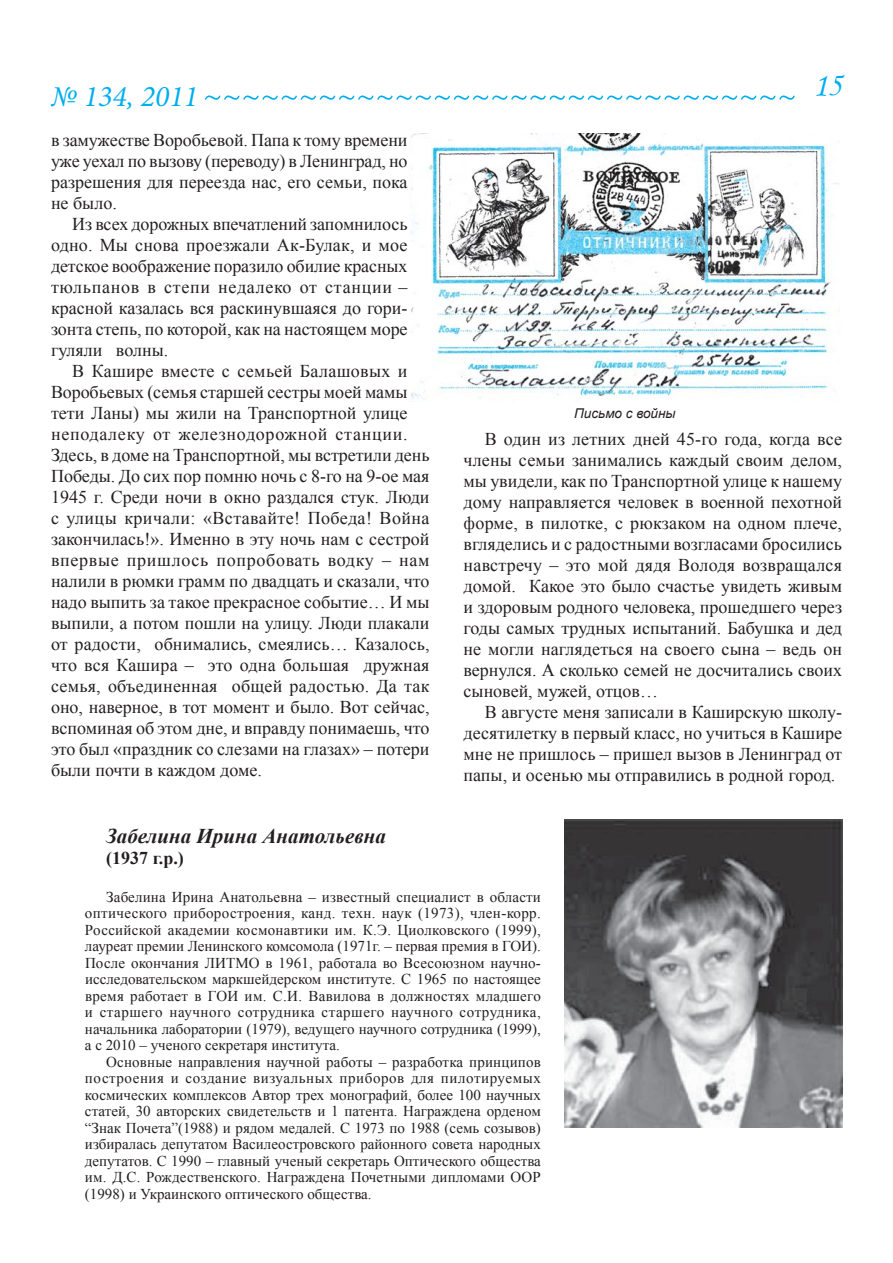
<style>
.page{position:relative;width:893px;height:1263px;background:#fff}
.page>*{position:absolute;margin:0;border:0;box-sizing:border-box;transform-origin:0 0}
.t1{font:33px "Monotype Corsiva";color:#00aeef}
.t2{font:italic 30px "Minion Pro";color:#00aeef}
.t3{font:italic 700 21px "Times New Roman";color:#231f20}
.t4{font:18px/21px "Times New Roman";color:#231f20;text-align:justify}
.t5{font:700 18px "Times New Roman";color:#231f20}
.t6{font:15px/16.5px "Times New Roman";color:#231f20;text-align:justify}
.t7{font:italic 13.5px "Arial";color:#231f20}
</style>
<div class="page">
<svg style="left:205px;top:95px;width:590px;height:5px"></svg>
<img style="left:564px;top:820px;width:278px;height:307px">
<img style="left:411px;top:134px;width:428px;height:268px">
<h2 class="t2" style="left:51px;top:78px;width:149px">№ 134, 2011</h2>
<p class="t4" style="left:51px;top:130px;width:358px">в замужестве Воробьевой. Папа к тому времени уже уехал по вызову (переводу) в Ленинград, но разрешения для переезда нас, его семьи, пока не было.</p>
<p class="t4" style="left:51px;top:214px;width:358px;text-indent:21px">Из всех дорожных впечатлений запомнилось одно. Мы снова проезжали Ак-Булак, и мое детское воображение поразило обилие красных тюльпанов в степи недалеко от станции – красной казалась вся раскинувшаяся до гори&shy;зонта степь, по которой, как на настоящем море гуляли волны.</p>
<p class="t4" style="left:51px;top:361px;width:380px;text-align:left;text-indent:21px">В Кашире вместе с семьей Балашовых и Воробьевых (семья старшей сестры моей мамы тети Ланы) мы жили на Транспортной улице неподалеку от железнодорожной станции.<br>Здесь, в доме на Транспортной, мы встретили день Победы. До сих пор помню ночь с 8-го на 9-ое мая 1945 г. Среди ночи в окно раздался стук. Люди с улицы кричали: «Вставайте! Победа! Война закончилась!». Именно в эту ночь нам с сестрой впервые пришлось попробовать водку – нам налили в рюмки грамм по двадцать и сказали, что надо выпить за такое прекрасное событие… И мы выпили, а потом пошли на улицу. Люди плакали от радости, обнимались, смеялись… Казалось, что вся Кашира – это одна большая дружная семья, объединенная общей радостью. Да так оно, наверное, в тот момент и было. Вот сейчас, вспоминая об этом дне, и вправду понимаешь, что это был «праздник со слезами на глазах» – потери были почти в каждом доме.</p>
<p class="t7" style="left:574px;top:406px;width:103px">Письмо с войны</p>
<h1 class="t1" style="left:813px;top:69px;width:31px">15</h1>
<p class="t4" style="left:463px;top:429px;width:380px;text-indent:21px">В один из летних дней 45-го года, когда все члены семьи занимались каждый своим делом, мы увидели, как по Транспортной улице к нашему дому направляется человек в военной пехотной форме, в пилотке, с рюкзаком на одном плече, вгляделись и с радостными возгласами бросились навстречу – это мой дядя Володя возвращался домой. Какое это было счастье увидеть живым и здоровым родного человека, прошедшего через годы самых трудных испытаний. Бабушка и дед не могли наглядеться на своего сына – ведь он вернулся. А сколько семей не досчитались своих сыновей, мужей, отцов…</p>
<p class="t4" style="left:463px;top:702px;width:380px;text-indent:21px">В августе меня записали в Каширскую школу&shy;десятилетку в первый класс, но учиться в Кашире мне не пришлось – пришел вызов в Ленинград от папы, и осенью мы отправились в родной город.</p>
<p class="t3" style="left:106px;top:825px;width:281px">Забелина Ирина Анатольевна</p>
<p class="t5" style="left:106px;top:848px;width:79px">(1937 г.р.)</p>
<p class="t6" style="left:85px;top:889px;width:457px;text-indent:21px">Забелина Ирина Анатольевна – известный специалист в области оптического приборостроения, канд. техн. наук (1973), член-корр.<br>Российской академии космонавтики им. К.Э. Циолковского (1999), лауреат премии Ленинского комсомола (1971г. – первая премия в ГОИ).<br>После окончания ЛИТМО в 1961, работала во Всесоюзном научно&shy;исследовательском маркшейдерском институте. С 1965 по настоящее время работает в ГОИ им. С.И. Вавилова в должностях младшего и старшего научного сотрудника старшего научного сотрудника, начальника лаборатории (1979), ведущего научного сотрудника (1999), а с 2010 – ученого секретаря института.</p>
<p class="t6" style="left:85px;top:1054px;width:457px;text-indent:21px">Основные направления научной работы – разработка принципов построения и создание визуальных приборов для пилотируемых космических комплексов Автор трех монографий, более 100 научных статей, 30 авторских свидетельств и 1 патента. Награждена орденом “Знак Почета”(1988) и рядом медалей. С 1973 по 1988 (семь созывов) избиралась депутатом Василеостровского районного совета народных депутатов. С 1990 – главный ученый секретарь Оптического общества им. Д.С. Рождественского. Награждена Почетными дипломами ООР (1998) и Украинского оптического общества.</p>
</div>
